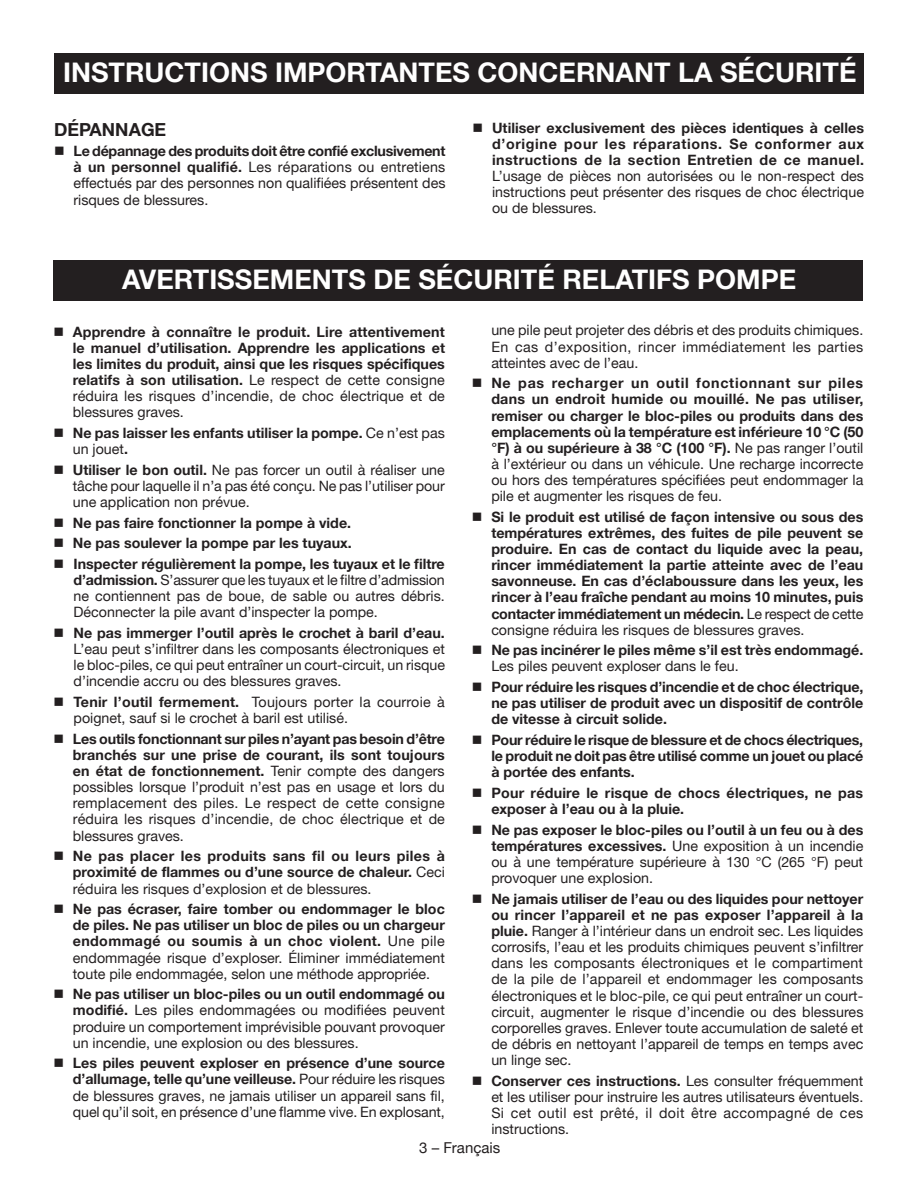
<style>
.page{position:relative;width:918px;height:1188px;background:#fff}
.page>*{position:absolute;margin:0;border:0;box-sizing:border-box;transform-origin:0 0}
.HEADING{font:700 27px "Helvetica Neue";color:#fff}
.Heading_2{font:700 18px "Helvetica Neue";color:#231f20}
.t1{font:15px "Helvetica Neue";color:#231f20}
.bullets{font:14.25px/16.2px "Helvetica Neue";color:#231f20;text-align:justify}
.bullets-2{font:700 14.25px/16.2px "Helvetica Neue";color:#231f20;text-align:justify}
.bullets_9_10_8{font:14.25px/16.2px "Helvetica Neue";letter-spacing:.025em;color:#231f20;text-align:justify}
.s1{font-weight:700}
.s2{font-weight:400}
</style>
<div class="page">
<div style="left:54px;top:53px;width:810px;height:41px;background:#231f20"></div>
<div style="left:53px;top:260px;width:810px;height:40px;background:#231f20"></div>
<p class="HEADING" style="left:63px;top:56px;width:795px">INSTRUCTIONS IMPORTANTES CONCERNANT LA SÉCURITÉ</p>
<p class="Heading_2" style="left:54px;top:118px;width:114px">DÉPANNAGE</p>
<p class="bullets" style="left:74px;top:143px;width:374px;text-indent:-20px">■ <span class="s1">Le dépannage des produits doit être confié exclusivement à un personnel qualifié.</span> Les réparations ou entretiens effectués par des personnes non qualifiées présentent des risques de blessures.</p>
<p class="bullets-2" style="left:492px;top:119px;width:374px;text-indent:-20px">■ Utiliser exclusivement des pièces identiques à celles d’origine pour les réparations. Se conformer aux instructions de la section Entretien de ce manuel.<br><span class="s2">L’usage de pièces non autorisées ou le non-respect des instructions peut présenter des risques de choc électrique ou de blessures.</span></p>
<p class="HEADING" style="left:122px;top:263px;width:676px">AVERTISSEMENTS DE SÉCURITÉ RELATIFS POMPE</p>
<p class="bullets-2" style="left:73px;top:323px;width:374px;text-indent:-20px">■ Apprendre à connaître le produit. Lire attentivement le manuel d’utilisation. Apprendre les applications et les limites du produit, ainsi que les risques spécifiques relatifs à son utilisation. <span class="s2">Le respect de cette consigne réduira les risques d’incendie, de choc électrique et de blessures graves.</span></p>
<p class="bullets-2" style="left:73px;top:425px;width:374px;text-indent:-20px">■ Ne pas laisser les enfants utiliser la pompe. <span class="s2">Ce n’est pas un jouet</span>.</p>
<p class="bullets" style="left:73px;top:462px;width:374px;text-indent:-20px">■ <span class="s1">Utiliser le bon outil.</span> Ne pas forcer un outil à réaliser une tâche pour laquelle il n’a pas été conçu. Ne pas l’utiliser pour une application non prévue.</p>
<p class="bullets-2" style="left:53px;top:514px;width:299px">■ Ne pas faire fonctionner la pompe à vide.</p>
<p class="bullets-2" style="left:53px;top:535px;width:300px">■ Ne pas soulever la pompe par les tuyaux.</p>
<p class="bullets" style="left:74px;top:556px;width:373px;text-indent:-20px">■ <span class="s1">Inspecter régulièrement la pompe, les tuyaux et le filtre d’admission.</span> S’assurer que les tuyaux et le filtre d’admission ne contiennent pas de boue, de sable ou autres débris.<br>Déconnecter la pile avant d’inspecter la pompe.</p>
<p class="bullets" style="left:74px;top:625px;width:373px;text-indent:-20px">■ <span class="s1">Ne pas immerger l’outil après le crochet à baril d’eau.<br></span>L’eau peut s’infiltrer dans les composants électroniques et le bloc-piles, ce qui peut entraîner un court-circuit, un risque d’incendie accru ou des blessures graves.</p>
<p class="bullets" style="left:74px;top:694px;width:373px;text-indent:-20px">■ <span class="s1">Tenir l’outil fermement.</span> Toujours porter la courroie à poignet, sauf si le crochet à baril est utilisé.</p>
<p class="bullets" style="left:73px;top:730px;width:374px;text-indent:-20px">■ <span class="s1">Les outils fonctionnant sur piles n’ayant pas besoin d’être branchés sur une prise de courant, ils sont toujours en état de fonctionnement.</span> Tenir compte des dangers possibles lorsque l’produit n’est pas en usage et lors du remplacement des piles. Le respect de cette consigne réduira les risques d’incendie, de choc électrique et de blessures graves.</p>
<p class="bullets-2" style="left:73px;top:848px;width:374px;text-indent:-20px">■ Ne pas placer les produits sans fil ou leurs piles à proximité de flammes ou d’une source de chaleur. <span class="s2">Ceci réduira les risques d’explosion et de blessures.</span></p>
<p class="bullets-2" style="left:73px;top:901px;width:374px;text-indent:-20px">■ Ne pas écraser, faire tomber ou endommager le bloc de piles. Ne pas utiliser un bloc de piles ou un chargeur endommagé ou soumis à un choc violent. <span class="s2">Une pile endommagée risque d’exploser. Éliminer immédiatement toute pile endommagée, selon une méthode appropriée.</span></p>
<p class="bullets" style="left:73px;top:986px;width:374px;text-indent:-20px">■ <span class="s1">Ne pas utiliser un bloc-piles ou un outil endommagé ou modifié.</span> Les piles endommagées ou modifiées peuvent produire un comportement imprévisible pouvant provoquer un incendie, une explosion ou des blessures.</p>
<p class="bullets" style="left:73px;top:1055px;width:374px;text-indent:-20px">■ <span class="s1">Les piles peuvent exploser en présence d’une source d’allumage, telle qu’une veilleuse.</span> Pour réduire les risques de blessures graves, ne jamais utiliser un appareil sans fil, quel qu’il soit, en présence d’une flamme vive. En explosant,</p>
<p class="bullets" style="left:491px;top:322px;width:373px">une pile peut projeter des débris et des produits chimiques.<br>En cas d’exposition, rincer immédiatement les parties atteintes avec de l’eau.</p>
<p class="bullets-2" style="left:491px;top:375px;width:374px;text-indent:-20px">■ Ne pas recharger un outil fonctionnant sur piles dans un endroit humide ou mouillé. Ne pas utiliser, remiser ou charger le bloc-piles ou produits dans des emplacements où la température est inférieure 10 °C (50 °F) à ou supérieure à 38 °C (100 °F). <span class="s2">Ne pas ranger l’outil à l’extérieur ou dans un véhicule. Une recharge incorrecte ou hors des températures spécifiées peut endommager la pile et augmenter les risques de feu.</span></p>
<p class="bullets-2" style="left:491px;top:508px;width:374px;text-indent:-20px">■ Si le produit est utilisé de façon intensive ou sous des températures extrêmes, des fuites de pile peuvent se produire. En cas de contact du liquide avec la peau, rincer immédiatement la partie atteinte avec de l’eau savonneuse. En cas d’éclaboussure dans les yeux, les rincer à l’eau fraîche pendant au moins 10 minutes, puis contacter immédiatement un médecin. <span class="s2">Le respect de cette consigne réduira les risques de blessures graves.</span></p>
<p class="bullets-2" style="left:491px;top:642px;width:374px;text-indent:-20px">■ Ne pas incinérer le piles même s’il est très endommagé.<br><span class="s2">Les piles peuvent exploser dans le feu.</span></p>
<p class="bullets-2" style="left:491px;top:679px;width:374px;text-indent:-20px">■ Pour réduire les risques d’incendie et de choc électrique, ne pas utiliser de produit avec un dispositif de contrôle de vitesse à circuit solide.</p>
<p class="bullets-2" style="left:491px;top:732px;width:374px;text-indent:-20px">■ Pour réduire le risque de blessure et de chocs électriques, le produit ne doit pas être utilisé comme un jouet ou placé à portée des enfants.</p>
<p class="bullets-2" style="left:491px;top:784px;width:373px;text-indent:-20px">■ Pour réduire le risque de chocs électriques, ne pas exposer à l’eau ou à la pluie.</p>
<p class="bullets" style="left:491px;top:821px;width:374px;text-indent:-20px">■ <span class="s1">Ne pas exposer le bloc-piles ou l’outil à un feu ou à des températures excessives.</span> Une exposition à un incendie ou à une température supérieure à 130 °C (265 °F) peut provoquer une explosion.</p>
<p class="bullets" style="left:491px;top:890px;width:374px;text-indent:-20px">■ <span class="s1">Ne jamais utiliser de l’eau ou des liquides pour nettoyer ou rincer l’appareil et ne pas exposer l’appareil à la pluie.</span> Ranger à l’intérieur dans un endroit sec. Les liquides corrosifs, l’eau et les produits chimiques peuvent s’infiltrer dans les composants électroniques et le compartiment de la pile de l’appareil et endommager les composants électroniques et le bloc-pile, ce qui peut entraîner un court&shy;circuit, augmenter le risque d’incendie ou des blessures corporelles graves. Enlever toute accumulation de saleté et de débris en nettoyant l’appareil de temps en temps avec un linge sec.</p>
<p class="bullets_9_10_8" style="left:491px;top:1072px;width:374px;text-indent:-20px">■ <span class="s1">Conserver ces instructions.</span> Les consulter fréquemment et les utiliser pour instruire les autres utilisateurs éventuels.<br>Si cet outil est prêté, il doit être accompagné de ces instructions.</p>
<p class="t1" style="left:419px;top:1139px;width:83px">3 – Français</p>
</div>
